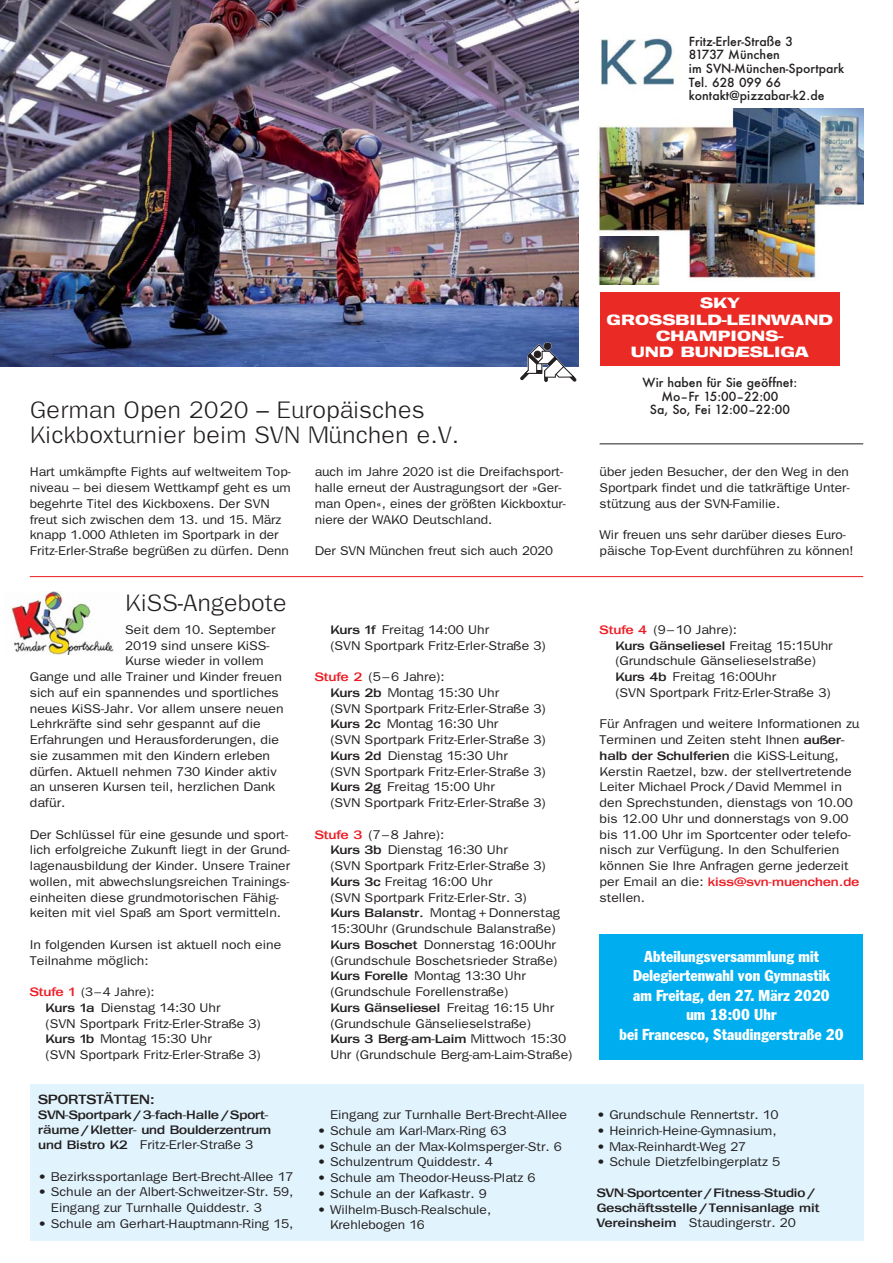
<style>
.page{position:relative;width:893px;height:1263px;background:#fff}
.page>*{position:absolute;margin:0;border:0;box-sizing:border-box;transform-origin:0 0}
.t1{font:300 24px/25.5px "Vision";color:#231f20}
.t2{font:condensed 15.75px/19.5px "FR20";letter-spacing:.015em;color:#fff;text-align:center}
.t3{font:700 15px/16.4px "Vision";color:#fff;text-align:center}
.t4{font:600 13.5px "Vision";color:#231f20}
.t5{font:12.75px/15.8px "Vision";color:#231f20}
.t6{font:600 12.3px/15px "Vision";color:#231f20}
.t7{font:500 12.3px/13.6px "Futura";color:#231f20}
.t8{font:600 12.3px "Vision";color:#ed1c24}
.t9{font:12.3px "Vision";color:#231f20}
.s1{font-weight:600;color:#ed1c24}
.s2{font-weight:600;font-size:12.3px}
.s3{font-weight:600;font-size:12.3px;color:#ed1c24}
.s4{font-weight:400;font-size:12.75px}
.s5{font-weight:400;font-size:12.75px;color:#231f20}
</style>
<div class="page">
<img style="left:597px;top:38px;width:267px;height:328px">
<svg style="left:597px;top:252px;width:1px;height:23px"></svg>
<div style="left:30px;top:1085px;width:833px;height:156px;background:#e1f4fd"></div>
<img style="left:0;top:0;width:578px;height:367px">
<img style="left:4px;top:592px;width:110px;height:62px">
<div style="left:600px;top:934px;width:263px;height:125px;background:#00aeef"></div>
<div style="left:544px;top:342px;width:7px;height:8px;border:1px solid #fff;border-radius:50%"></div>
<svg style="left:520px;top:343px;width:57px;height:39px"></svg>
<div style="left:534px;top:351px;width:7px;height:7px;background:#231f20;border-radius:50%"></div>
<div style="left:534px;top:351px;width:7px;height:7px;border:1px solid #231f20;border-radius:50%"></div>
<div style="left:544px;top:343px;width:7px;height:6px;background:#231f20;border-radius:50%"></div>
<div style="left:544px;top:343px;width:7px;height:7px;border:1px solid #231f20;border-radius:50%"></div>
<hr style="left:30px;top:576px;width:833px;height:1px;background:#ed1c24">
<hr style="left:600px;top:443px;width:263px;height:1px;background:#231f20">
<p class="t7" style="left:689px;top:35px;width:157px">Fritz-Erler-Straße 3<br>81737 München<br>im SVN-München-Sportpark<br>Tel. 628 099 66 kontakt@pizzabar-k2.de</p>
<h1 class="t1" style="left:30px;top:399px;width:431px">German Open 2020 – Europäisches<br>Kickboxturnier beim SVN München e.V.</h1>
<p class="t5" style="left:30px;top:465px;width:263px">Hart umkämpfte Fights auf weltweitem Top&shy;niveau – bei diesem Wettkampf geht es um begehrte Titel des Kickboxens. Der SVN freut sich zwischen dem 13. und 15. März knapp 1.000 Athleten im Sportpark in der Fritz-Erler-Straße begrüßen zu dürfen. Denn</p>
<p class="t5" style="left:315px;top:465px;width:253px">auch im Jahre 2020 ist die Dreifachsport&shy;halle erneut der Austragungsort der »Ger&shy;man Open«, eines der größten Kickboxtur&shy;niere der WAKO Deutschland.</p>
<p class="t5" style="left:315px;top:544px;width:240px">Der SVN München freut sich auch 2020</p>
<h1 class="t1" style="left:125px;top:593px;width:163px">KiSS-Angebote</h1>
<p class="t5" style="left:125px;top:623px;width:152px">Seit dem 10. September</p>
<p class="t5" style="left:125px;top:639px;width:146px">2019 sind unsere KiSS-</p>
<p class="t5" style="left:125px;top:654px;width:140px">Kurse wieder in vollem</p>
<p class="t5" style="left:30px;top:670px;width:254px">Gange und alle Trainer und Kinder freuen</p>
<p class="t5" style="left:30px;top:686px;width:251px">sich auf ein spannendes und sportliches</p>
<p class="t5" style="left:30px;top:702px;width:255px">neues KiSS-Jahr. Vor allem unsere neuen</p>
<p class="t5" style="left:30px;top:717px;width:233px">Lehrkräfte sind sehr gespannt auf die</p>
<p class="t5" style="left:30px;top:733px;width:251px">Erfahrungen und Herausforderungen, die</p>
<p class="t5" style="left:30px;top:749px;width:242px">sie zusammen mit den Kindern erleben</p>
<p class="t5" style="left:30px;top:765px;width:248px">dürfen. Aktuell nehmen 730 Kinder aktiv</p>
<p class="t5" style="left:30px;top:780px;width:247px">an unseren Kursen teil, herzlichen Dank</p>
<p class="t5" style="left:30px;top:796px;width:37px">dafür.</p>
<p class="t5" style="left:30px;top:828px;width:262px">Der Schlüssel für eine gesunde und sport&shy;lich erfolgreiche Zukunft liegt in der Grund&shy;lagenausbildung der Kinder. Unsere Trainer wollen, mit abwechslungsreichen Trainings&shy;einheiten diese grundmotorischen Fähig&shy;keiten mit viel Spaß am Sport vermitteln.</p>
<p class="t5" style="left:30px;top:938px;width:253px">In folgenden Kursen ist aktuell noch eine<br>Teilnahme möglich:</p>
<p class="t9" style="left:30px;top:987px;width:126px"><span class="s1">Stufe 1</span> (3 – 4 Jahre):</p>
<p class="t5" style="left:46px;top:1001px;width:217px"><span class="s2">Kurs 1a</span> Dienstag 14:30 Uhr<br>(SVN Sportpark Fritz-Erler-Straße 3)<br><span class="s2">Kurs 1b</span> Montag 15:30 Uhr<br>(SVN Sportpark Fritz-Erler-Straße 3)</p>
<p class="t4" style="left:38px;top:1094px;width:118px">SPORTSTÄTTEN:</p>
<p class="t6" style="left:38px;top:1108px;width:234px">SVN-Sportpark / 3-fach-Halle / Sport&shy;räume / Kletter- und Boulderzentrum</p>
<p class="t5" style="left:38px;top:1138px;width:216px"><span class="s2">und Bistro K2</span> Fritz-Erler-Straße 3</p>
<p class="t5" style="left:38px;top:1169px;width:256px">• Bezirkssportanlage Bert-Brecht-Allee 17</p>
<p class="t5" style="left:51px;top:1185px;width:244px;text-indent:-13px">• Schule an der Albert-Schweitzer-Str. 59,<br>Eingang zur Turnhalle Quiddestr. 3</p>
<p class="t5" style="left:38px;top:1217px;width:257px">• Schule am Gerhart-Hauptmann-Ring 15,</p>
<p class="t5" style="left:330px;top:623px;width:217px"><span class="s2">Kurs 1f</span> Freitag 14:00 Uhr<br>(SVN Sportpark Fritz-Erler-Straße 3)</p>
<p class="t5" style="left:330px;top:670px;width:217px;text-indent:-16px"><span class="s3">Stufe 2</span> (5 – 6 Jahre):<br><span class="s2">Kurs 2b</span> Montag 15:30 Uhr<br>(SVN Sportpark Fritz-Erler-Straße 3)<br><span class="s2">Kurs 2c</span> Montag 16:30 Uhr<br>(SVN Sportpark Fritz-Erler-Straße 3)<br><span class="s2">Kurs 2d</span> Dienstag 15:30 Uhr<br>(SVN Sportpark Fritz-Erler-Straße 3)<br><span class="s2">Kurs 2g</span> Freitag 15:00 Uhr<br>(SVN Sportpark Fritz-Erler-Straße 3)</p>
<p class="t5" style="left:330px;top:828px;width:231px;text-indent:-16px"><span class="s3">Stufe 3</span> (7 – 8 Jahre):<br><span class="s2">Kurs 3b</span> Dienstag 16:30 Uhr<br>(SVN Sportpark Fritz-Erler-Straße 3)<br><span class="s2">Kurs 3c</span> Freitag 16:00 Uhr<br>(SVN Sportpark Fritz-Erler-Str. 3)<br><span class="s2">Kurs Balanstr.</span> Montag + Donnerstag<br>15:30Uhr (Grundschule Balanstraße)<br><span class="s2">Kurs Boschet</span> Donnerstag 16:00Uhr (Grundschule Boschetsrieder Straße)<br><span class="s2">Kurs Forelle</span> Montag 13:30 Uhr (Grundschule Forellenstraße)</p>
<p class="t6" style="left:330px;top:1001px;width:225px">Kurs Gänseliesel <span class="s4">Freitag 16:15 Uhr</span></p>
<p class="t5" style="left:330px;top:1017px;width:202px">(Grundschule Gänselieselstraße)</p>
<p class="t6" style="left:330px;top:1033px;width:237px">Kurs 3 Berg-am-Laim <span class="s4">Mittwoch 15:30</span></p>
<p class="t5" style="left:330px;top:1048px;width:244px">Uhr (Grundschule Berg-am-Laim-Straße)</p>
<p class="t5" style="left:330px;top:1108px;width:238px">Eingang zur Turnhalle Bert-Brecht-Allee</p>
<p class="t5" style="left:317px;top:1124px;width:191px">• Schule am Karl-Marx-Ring 63</p>
<p class="t5" style="left:317px;top:1140px;width:246px">• Schule an der Max-Kolmsperger-Str. 6</p>
<p class="t5" style="left:317px;top:1155px;width:177px">• Schulzentrum Quiddestr. 4</p>
<p class="t5" style="left:317px;top:1171px;width:220px">• Schule am Theodor-Heuss-Platz 6</p>
<p class="t5" style="left:317px;top:1187px;width:171px">• Schule an der Kafkastr. 9</p>
<p class="t5" style="left:330px;top:1203px;width:163px;text-indent:-13px">• Wilhelm-Busch-Realschule,<br>Krehlebogen 16</p>
<p class="t3" style="left:607px;top:295px;width:228px">SKY<br>GROSSBILD-LEINWAND<br>CHAMPIONS-<br>UND BUNDESLIGA</p>
<p class="t7" style="left:643px;top:377px;width:156px;text-align:center">Wir haben für Sie geöffnet:<br>Mo–Fr 15:00–22:00<br>Sa, So, Fei 12:00–22:00</p>
<p class="t5" style="left:600px;top:465px;width:252px;text-align:justify">über jeden Besucher, der den Weg in den Sportpark findet und die tatkräftige Unter&shy;stützung aus der SVN-Familie.</p>
<p class="t5" style="left:600px;top:528px;width:256px">Wir freuen uns sehr darüber dieses Euro&shy;päische Top-Event durchführen zu können!</p>
<p class="t5" style="left:600px;top:623px;width:139px"><span class="s3">Stufe 4</span> (9 – 10 Jahre):</p>
<p class="t6" style="left:615px;top:639px;width:219px">Kurs Gänseliesel <span class="s4">Freitag 15:15Uhr</span></p>
<p class="t5" style="left:615px;top:654px;width:217px">(Grundschule Gänselieselstraße)<br><span class="s2">Kurs 4b</span> Freitag 16:00Uhr<br>(SVN Sportpark Fritz-Erler-Straße 3)</p>
<p class="t5" style="left:600px;top:717px;width:261px">Für Anfragen und weitere Informationen zu<br>Terminen und Zeiten steht Ihnen <span class="s2">außer-</span></p>
<p class="t6" style="left:600px;top:749px;width:241px">halb der Schulferien <span class="s4">die KiSS-Leitung,</span></p>
<p class="t5" style="left:600px;top:765px;width:255px">Kerstin Raetzel, bzw. der stellvertretende Leiter Michael Prock / David Memmel in den Sprechstunden, dienstags von 10.00 bis 12.00 Uhr und donnerstags von 9.00 bis 11.00 Uhr im Sportcenter oder telefo&shy;nisch zur Verfügung. In den Schulferien können Sie Ihre Anfragen gerne jederzeit</p>
<p class="t8" style="left:600px;top:877px;width:261px"><span class="s5">per Email an die:</span> kiss@svn-muenchen.de</p>
<p class="t5" style="left:600px;top:891px;width:47px">stellen.</p>
<p class="t2" style="left:619px;top:947px;width:225px">Abteilungsversammlung mit<br>Delegiertenwahl von Gymnastik<br>am Freitag, den 27. März 2020<br>um 18:00 Uhr<br>bei Francesco, Staudingerstraße 20</p>
<p class="t5" style="left:597px;top:1108px;width:183px">• Grundschule Rennertstr. 10</p>
<p class="t5" style="left:597px;top:1124px;width:181px">• Heinrich-Heine-Gymnasium,</p>
<p class="t5" style="left:597px;top:1140px;width:151px">• Max-Reinhardt-Weg 27</p>
<p class="t5" style="left:597px;top:1155px;width:185px">• Schule Dietzfelbingerplatz 5</p>
<p class="t6" style="left:597px;top:1187px;width:224px">SVN-Sportcenter / Fitness-Studio /<br>Geschäftsstelle / Tennisanlage mit</p>
<p class="t5" style="left:597px;top:1216px;width:200px"><span class="s2">Vereinsheim</span> Staudingerstr. 20</p>
</div>
